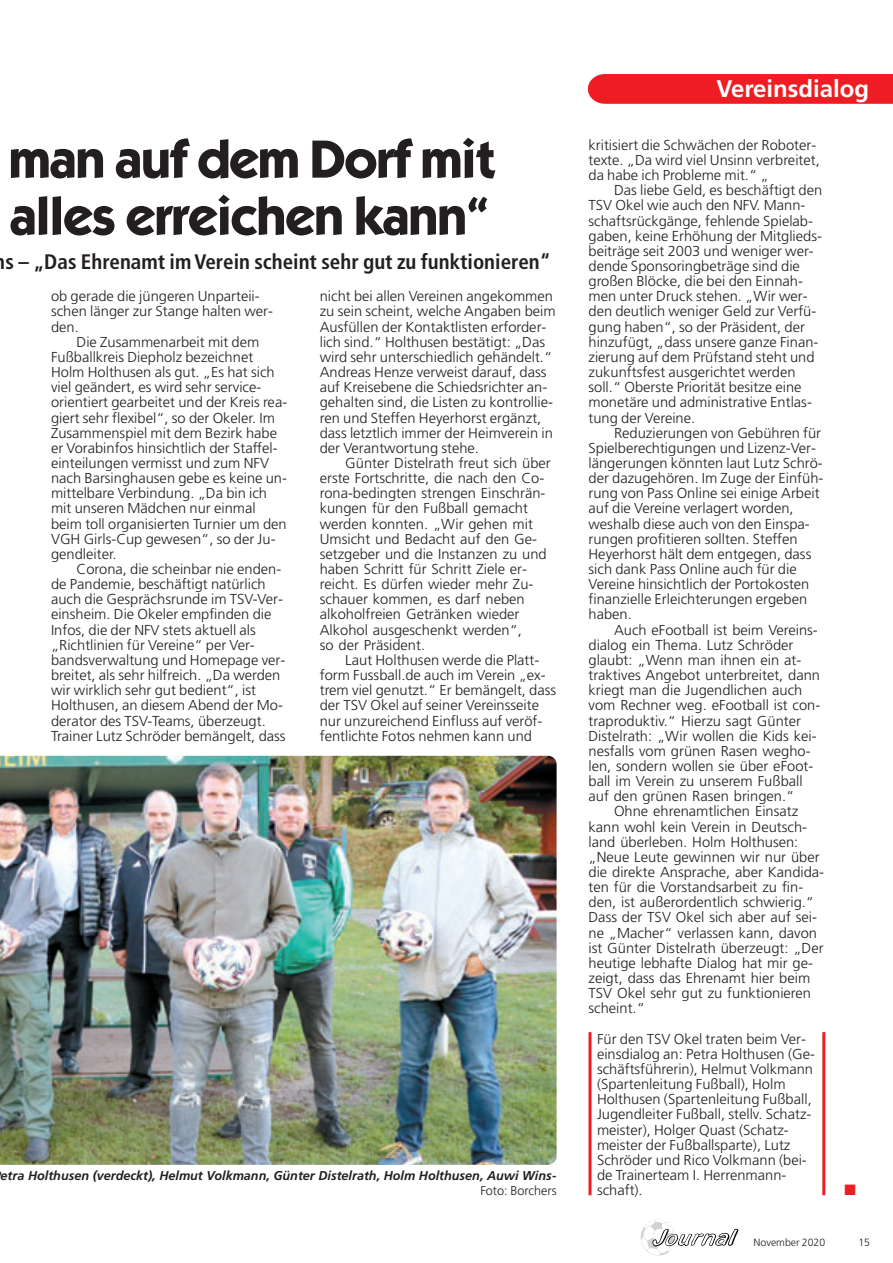
<style>
.page{position:relative;width:893px;height:1263px;background:#fff}
.page>*{position:absolute;margin:0;border:0;box-sizing:border-box;transform-origin:0 0}
.t1{font:700 54px/57px "Itc Kabel";letter-spacing:-.02em;color:#231f20}
.t2{font:700 24px "Frutiger";color:#fff}
.t3{font:700 condensed 21px "Frutiger";color:#231f20}
.t4{font:15px "Zapf Dingbats";color:#ee1d23}
.t5{font:300 14.4px/15.1px "Frutiger";color:#231f20}
.t6{font:italic 700 12.75px "Frutiger";color:#231f20}
.t7{font:300 12.75px "Frutiger";color:#231f20}
.t8{font:300 10.5px "Frutiger";color:#231f20}
</style>
<div class="page">
<img style="left:640px;top:1220px;width:36px;height:36px;border-radius:50%">
<svg style="left:652px;top:1229px;width:86px;height:18px"></svg>
<svg style="left:588px;top:74px;width:304px;height:30px;background:#ee2127"></svg>
<img style="left:0;top:756px;width:556px;height:409px">
<hr style="left:588px;top:1032px;width:3px;height:163px;background:#ee1d23">
<hr style="left:822px;top:1032px;width:3px;height:163px;background:#ee1d23">
<h1 class="t1" style="left:9px;top:135px;width:489px">man auf dem Dorf mit alles erreichen kann“</h1>
<h3 class="t3" style="left:-5px;top:253px;width:557px">ns – „Das Ehrenamt im Verein scheint sehr gut zu funktionieren“</h3>
<p class="t5" style="left:51px;top:290px;width:223px">ob gerade die jüngeren Unparteii&shy;schen länger zur Stange halten wer&shy;den.</p>
<p class="t5" style="left:51px;top:335px;width:238px;text-indent:26px">Die Zusammenarbeit mit dem Fußballkreis Diepholz bezeichnet Holm Holthusen als gut. „Es hat sich viel geändert, es wird sehr service&shy;orientiert gearbeitet und der Kreis rea&shy;giert sehr flexibel“, so der Okeler. Im Zusammenspiel mit dem Bezirk habe er Vorabinfos hinsichtlich der Staffel&shy;einteilungen vermisst und zum NFV nach Barsinghausen gebe es keine un&shy;mittelbare Verbindung. „Da bin ich mit unseren Mädchen nur einmal beim toll organisierten Turnier um den VGH Girls-Cup gewesen“, so der Ju&shy;gendleiter.</p>
<p class="t5" style="left:51px;top:563px;width:236px;text-indent:26px">Corona, die scheinbar nie enden&shy;de Pandemie, beschäftigt natürlich auch die Gesprächsrunde im TSV-Ver&shy;einsheim. Die Okeler empfinden die Infos, die der NFV stets aktuell als „Richtlinien für Vereine“ per Ver&shy;bandsverwaltung und Homepage ver&shy;breitet, als sehr hilfreich. „Da werden wir wirklich sehr gut bedient“, ist Holthusen, an diesem Abend der Mo&shy;derator des TSV-Teams, überzeugt.<br>Trainer Lutz Schröder bemängelt, dass</p>
<p class="t5" style="left:320px;top:290px;width:237px">nicht bei allen Vereinen angekommen zu sein scheint, welche Angaben beim Ausfüllen der Kontaktlisten erforder&shy;lich sind.“ Holthusen bestätigt: „Das wird sehr unterschiedlich gehändelt.“ Andreas Henze verweist darauf, dass auf Kreisebene die Schiedsrichter an&shy;gehalten sind, die Listen zu kontrollie&shy;ren und Steffen Heyerhorst ergänzt, dass letztlich immer der Heimverein in der Verantwortung stehe.</p>
<p class="t5" style="left:320px;top:456px;width:232px;text-indent:26px">Günter Distelrath freut sich über erste Fortschritte, die nach den Co&shy;rona-bedingten strengen Einschrän&shy;kungen für den Fußball gemacht werden konnten. „Wir gehen mit<br>Umsicht und Bedacht auf den Ge&shy;setzgeber und die Instanzen zu und haben Schritt für Schritt Ziele er&shy;reicht. Es dürfen wieder mehr Zu&shy;schauer kommen, es darf neben alkoholfreien Getränken wieder<br>Alkohol ausgeschenkt werden“,<br>so der Präsident.</p>
<p class="t5" style="left:320px;top:653px;width:238px;text-indent:26px">Laut Holthusen werde die Platt&shy;form Fussball.de auch im Verein „ex&shy;trem viel genutzt.“ Er bemängelt, dass der TSV Okel auf seiner Vereinsseite nur unzureichend Einfluss auf veröf&shy;fentlichte Fotos nehmen kann und</p>
<h2 class="t2" style="left:716px;top:79px;width:154px">Vereinsdialog</h2>
<p class="t5" style="left:588px;top:138px;width:233px">kritisiert die Schwächen der Roboter&shy;texte. „Da wird viel Unsinn verbreitet, da habe ich Probleme mit.“ „</p>
<p class="t5" style="left:588px;top:184px;width:235px;text-indent:26px">Das liebe Geld, es beschäftigt den TSV Okel wie auch den NFV. Mann&shy;schaftsrückgänge, fehlende Spielab&shy;gaben, keine Erhöhung der Mitglieds&shy;beiträge seit 2003 und weniger wer&shy;dende Sponsoringbeträge sind die großen Blöcke, die bei den Einnah&shy;men unter Druck stehen. „Wir wer&shy;den deutlich weniger Geld zur Verfü&shy;gung haben“, so der Präsident, der hinzufügt, „dass unsere ganze Finan&shy;zierung auf dem Prüfstand steht und zukunftsfest ausgerichtet werden soll.“ Oberste Priorität besitze eine monetäre und administrative Entlas&shy;tung der Vereine.</p>
<p class="t5" style="left:588px;top:426px;width:236px;text-indent:26px">Reduzierungen von Gebühren für Spielberechtigungen und Lizenz-Ver&shy;längerungen könnten laut Lutz Schrö&shy;der dazugehören. Im Zuge der Einfüh&shy;rung von Pass Online sei einige Arbeit auf die Vereine verlagert worden, weshalb diese auch von den Einspa&shy;rungen profitieren sollten. Steffen Heyerhorst hält dem entgegen, dass sich dank Pass Online auch für die Vereine hinsichtlich der Portokosten finanzielle Erleichterungen ergeben haben.</p>
<p class="t5" style="left:614px;top:623px;width:205px">Auch eFootball ist beim Vereins-</p>
<p class="t5" style="left:588px;top:638px;width:206px">dialog ein Thema. Lutz Schröder</p>
<p class="t5" style="left:588px;top:653px;width:214px">glaubt: „Wenn man ihnen ein at-</p>
<p class="t5" style="left:588px;top:669px;width:233px">traktives Angebot unterbreitet, dann</p>
<p class="t5" style="left:588px;top:684px;width:215px">kriegt man die Jugendlichen auch</p>
<p class="t5" style="left:588px;top:699px;width:233px">vom Rechner weg. eFootball ist con-</p>
<p class="t5" style="left:588px;top:714px;width:214px">traproduktiv.“ Hierzu sagt Günter</p>
<p class="t5" style="left:588px;top:729px;width:229px">Distelrath: „Wir wollen die Kids kei-</p>
<p class="t5" style="left:588px;top:744px;width:223px">nesfalls vom grünen Rasen wegho-</p>
<p class="t5" style="left:588px;top:760px;width:226px">len, sondern wollen sie über eFoot-</p>
<p class="t5" style="left:588px;top:775px;width:216px">ball im Verein zu unserem Fußball</p>
<p class="t5" style="left:588px;top:790px;width:207px">auf den grünen Rasen bringen.“</p>
<p class="t5" style="left:614px;top:805px;width:186px">Ohne ehrenamtlichen Einsatz</p>
<p class="t5" style="left:588px;top:820px;width:220px">kann wohl kein Verein in Deutsch-</p>
<p class="t5" style="left:588px;top:835px;width:211px">land überleben. Holm Holthusen:</p>
<p class="t5" style="left:588px;top:850px;width:232px">„Neue Leute gewinnen wir nur über</p>
<p class="t5" style="left:588px;top:866px;width:237px">die direkte Ansprache, aber Kandida-</p>
<p class="t5" style="left:588px;top:881px;width:216px">ten für die Vorstandsarbeit zu fin-</p>
<p class="t5" style="left:588px;top:896px;width:227px">den, ist außerordentlich schwierig.“</p>
<p class="t5" style="left:588px;top:911px;width:230px">Dass der TSV Okel sich aber auf sei-</p>
<p class="t5" style="left:588px;top:926px;width:230px">ne „Macher“ verlassen kann, davon</p>
<p class="t5" style="left:588px;top:941px;width:236px">ist Günter Distelrath überzeugt: „Der</p>
<p class="t5" style="left:588px;top:956px;width:226px">heutige lebhafte Dialog hat mir ge-</p>
<p class="t5" style="left:588px;top:972px;width:223px">zeigt, dass das Ehrenamt hier beim</p>
<p class="t5" style="left:588px;top:987px;width:224px">TSV Okel sehr gut zu funktionieren</p>
<p class="t5" style="left:588px;top:1002px;width:58px">scheint.“</p>
<p class="t5" style="left:597px;top:1032px;width:219px">Für den TSV Okel traten beim Ver&shy;einsdialog an: Petra Holthusen (Ge&shy;schäftsführerin), Helmut Volkmann (Spartenleitung Fußball), Holm<br>Holthusen (Spartenleitung Fußball,<br>Jugendleiter Fußball, stellv. Schatz&shy;meister), Holger Quast (Schatz&shy;meister der Fußballsparte), Lutz<br>Schröder und Rico Volkmann (bei&shy;de Trainerteam I. Herrenmann&shy;schaft).</p>
<p class="t6" style="left:1px;top:1170px;width:557px">etra Holthusen (verdeckt), Helmut Volkmann, Günter Distelrath, Holm Holthusen, Auwi Wins-</p>
<p class="t7" style="left:480px;top:1186px;width:78px">Foto: Borchers</p>
<p class="t4" style="left:844px;top:1181px;width:13px">■</p>
<p class="t8" style="left:753px;top:1238px;width:73px">November 2020</p>
<p class="t8" style="left:858px;top:1238px;width:13px">15</p>
</div>
